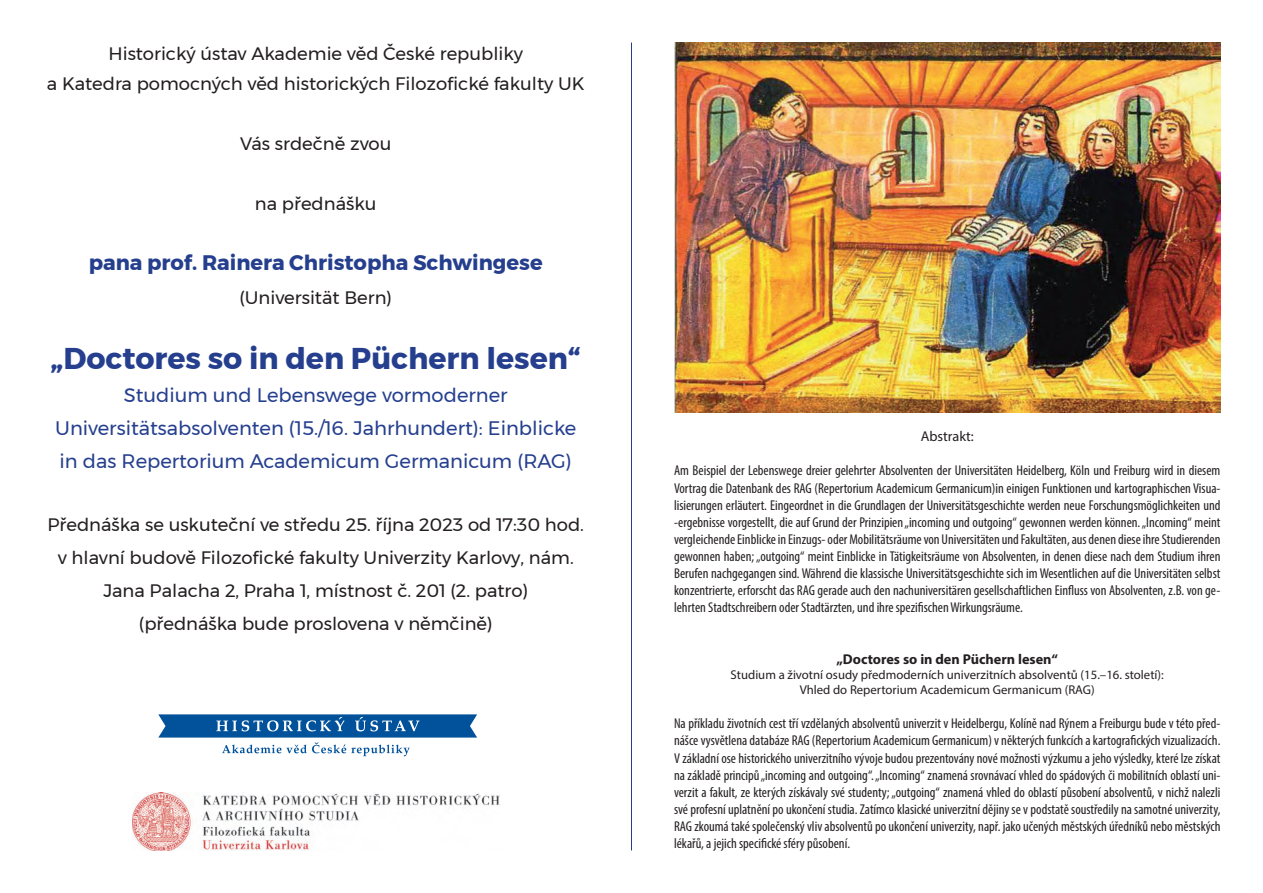
<style>
.page{position:relative;width:1263px;height:893px;background:#fff}
.page>*{position:absolute;margin:0;border:0;box-sizing:border-box;transform-origin:0 0}
.t1{font:700 30px "Montserrat";color:#253f8e}
.t2{font:700 21px "Montserrat";color:#253f8e}
.t3{font:19.5px/33px "Montserrat";color:#253f8e;text-align:center}
.t4{font:18px/33px "Montserrat";color:#231f20;text-align:center}
.t5{font:condensed 14.25px/17.1px "Myriad Pro";color:#231f20;text-align:justify}
.t6{font:700 14.25px "Myriad Pro";color:#231f20}
.t7{font:14.25px "Myriad Pro";color:#231f20}
.t8{font:12.75px/15.3px "Myriad Pro";color:#231f20;text-align:center}
</style>
<div class="page">
<img style="left:674px;top:43px;width:546px;height:369px">
<img style="left:133px;top:792px;width:367px;height:58px">
<svg style="left:158px;top:714px;width:319px;height:42px"></svg>
<hr style="left:631px;top:43px;width:1px;height:807px;background:#253f8e">
<p class="t4" style="left:47px;top:38px;width:539px;line-height:30px">Historický ústav Akademie věd České republiky<br>a Katedra pomocných věd historických Filozofické fakulty UK</p>
<p class="t4" style="left:240px;top:127px;width:153px">Vás srdečně zvou</p>
<p class="t4" style="left:255px;top:187px;width:123px">na přednášku</p>
<h2 class="t2" style="left:89px;top:246px;width:456px">pana prof. Rainera Christopha Schwingese</h2>
<p class="t4" style="left:239px;top:281px;width:154px">(Universität Bern)</p>
<h1 class="t1" style="left:50px;top:334px;width:532px">„Doctores so in den Püchern lesen“</h1>
<h3 class="t3" style="left:55px;top:378px;width:523px">Studium und Lebenswege vormoderner<br>Universitätsabsolventen (15./16. Jahrhundert): Einblicke in das Repertorium Academicum Germanicum (RAG)</h3>
<p class="t4" style="left:48px;top:508px;width:538px">Přednáška se uskuteční ve středu 25. října 2023 od 17:30 hod. v hlavní budově Filozofické fakulty Univerzity Karlovy, nám.<br>Jana Palacha 2, Praha 1, místnost č. 201 (2. patro)<br>(přednáška bude proslovena v němčině)</p>
<p class="t7" style="left:921px;top:428px;width:54px">Abstrakt:</p>
<p class="t5" style="left:674px;top:462px;width:548px">Am Beispiel der Lebenswege dreier gelehrter Absolventen der Universitäten Heidelberg, Köln und Freiburg wird in diesem Vortrag die Datenbank des RAG (Repertorium Academicum Germanicum)in einigen Funktionen und kartographischen Visua&shy;lisierungen erläutert. Eingeordnet in die Grundlagen der Universitätsgeschichte werden neue Forschungsmöglichkeiten und -ergebnisse vorgestellt, die auf Grund der Prinzipien „incoming und outgoing“ gewonnen werden können. „Incoming“ meint vergleichende Einblicke in Einzugs- oder Mobilitätsräume von Universitäten und Fakultäten, aus denen diese ihre Studierenden gewonnen haben; „outgoing“ meint Einblicke in Tätigkeitsräume von Absolventen, in denen diese nach dem Studium ihren Berufen nachgegangen sind. Während die klassische Universitätsgeschichte sich im Wesentlichen auf die Universitäten selbst konzentrierte, erforscht das RAG gerade auch den nachuniversitären gesellschaftlichen Einfluss von Absolventen, z.B. von ge&shy;lehrten Stadtschreibern oder Stadtärzten, und ihre spezifischen Wirkungsräume.</p>
<p class="t6" style="left:836px;top:649px;width:223px">„Doctores so in den Püchern lesen“</p>
<p class="t8" style="left:731px;top:667px;width:435px">Studium a životní osudy předmoderních univerzitních absolventů (15.–16. století):<br>Vhled do Repertorium Academicum Germanicum (RAG)</p>
<p class="t5" style="left:674px;top:715px;width:548px">Na příkladu životních cest tří vzdělaných absolventů univerzit v Heidelbergu, Kolíně nad Rýnem a Freiburgu bude v této před&shy;nášce vysvětlena databáze RAG (Repertorium Academicum Germanicum) v některých funkcích a kartografických vizualizacích.<br>V základní ose historického univerzitního vývoje budou prezentovány nové možnosti výzkumu a jeho výsledky, které lze získat na základě principů „incoming and outgoing“. „Incoming“ znamená srovnávací vhled do spádových či mobilitních oblastí uni&shy;verzit a fakult, ze kterých získávaly své studenty; „outgoing“ znamená vhled do oblastí působení absolventů, v nichž nalezli své profesní uplatnění po ukončení studia. Zatímco klasické univerzitní dějiny se v podstatě soustředily na samotné univerzity, RAG zkoumá také společenský vliv absolventů po ukončení univerzity, např. jako učených městských úředníků nebo městských lékařů, a jejich specifické sféry působení.</p>
</div>
